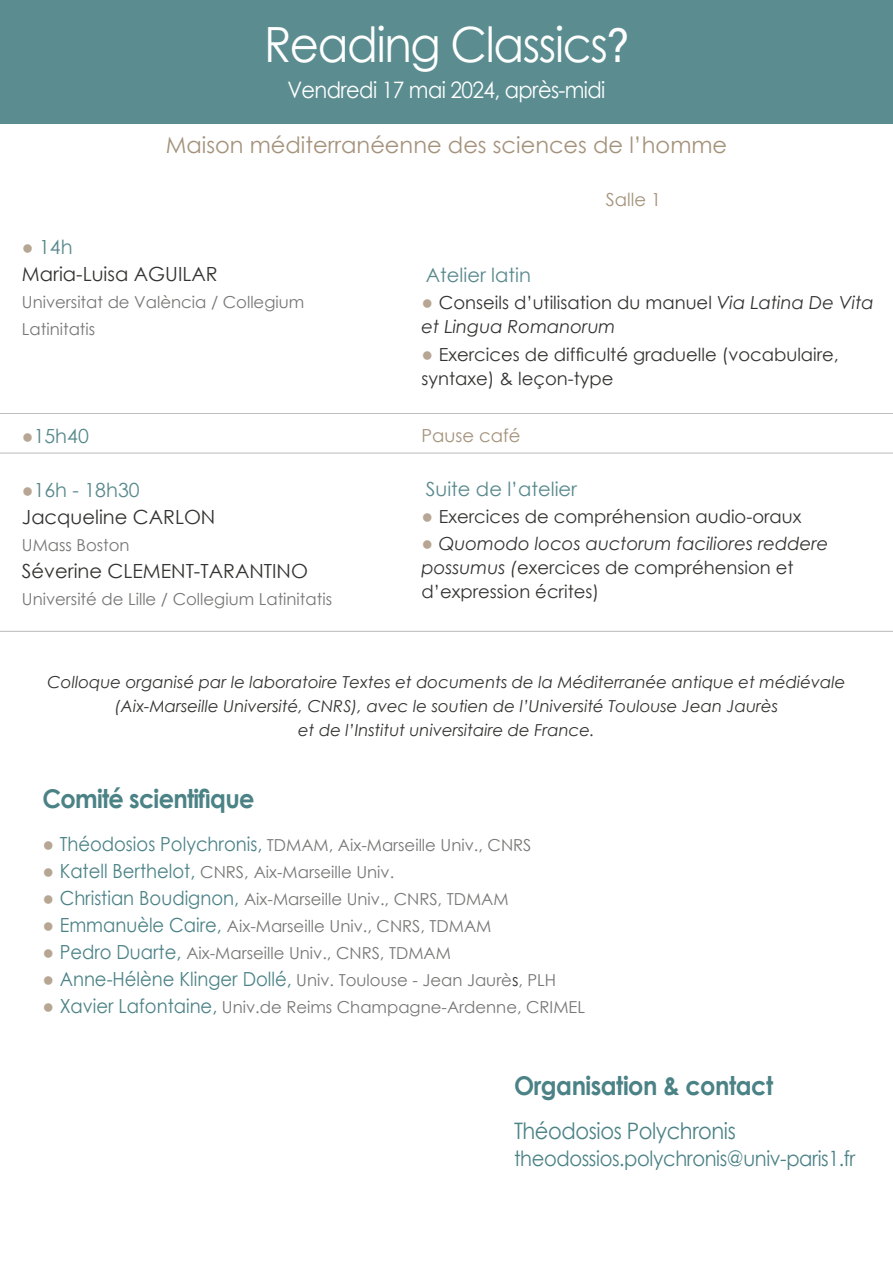
<style>
.page{position:relative;width:893px;height:1263px;background:#fff}
.page>*{position:absolute;margin:0;border:0;box-sizing:border-box;transform-origin:0 0}
.t1{font:48.6px "Century Gothic";letter-spacing:-.03em;color:#fff;scale:.93 1}
.t2{font:700 25.95px "Century Gothic";letter-spacing:-.02em;color:#4b8286;scale:.93 1}
.t3{font:22.65px "Century Gothic";letter-spacing:-.03em;color:#fff;scale:.93 1}
.t4{font:22.65px "Century Gothic";letter-spacing:-.02em;color:#4b8286;scale:.93 1}
.t5{font:22.5px "Century Gothic";color:#a4927b}
.t6{font:21px "Century Gothic";letter-spacing:-.02em;color:#4b8286;scale:.93 1}
.t7{font:19.5px/27px "Century Gothic";color:#333332}
.t8{font:19.5px "Century Gothic";color:#58898d}
.t9{font:italic 18px/24px "Century Gothic";color:#333332}
.t10{font:18px/24px "Century Gothic";color:#333332}
.t11{font:18px "Century Gothic";color:#a4927b}
.t12{font:16.5px/27px "Century Gothic";color:#777776}
.t13{font:italic 16.5px/24px "Century Gothic";color:#333332;text-align:center}
.s1{font-family:"Acumin Variable Concept"}
.s2{color:#b6a693}
.s3{color:#58898d}
.s4{font-style:normal;font-size:19.5px;color:#b6a693}
.s5{font-style:normal}
.s6{font-size:19.5px;color:#b6a693}
.s7{font-size:19.5px;color:#4b8286}
.s8{color:#333332}
</style>
<div class="page">
<div style="left:0;top:0;width:893px;height:123px;background:#5b8d90"></div>
<hr style="left:0;top:453px;width:893px;height:1px;background:#000">
<hr style="left:0;top:413px;width:893px;height:1px;background:#000">
<hr style="left:0;top:631px;width:893px;height:1px;background:#000">
<h1 class="t1" style="left:264px;top:11px;width:394px">Reading Classics<span class="s1">?</span></h1>
<h3 class="t3" style="left:287px;top:74px;width:343px">Vendredi 17 mai 2024, après-midi</h3>
<h3 class="t5" style="left:166px;top:129px;width:563px">Maison méditerranéenne des sciences de l’homme</h3>
<p class="t7" style="left:22px;top:233px;width:197px"><span class="s2">●</span> <span class="s3">14h<br></span>Maria-Luisa AGUILAR</p>
<p class="t12" style="left:22px;top:289px;width:284px">Universitat de València / Collegium<br>Latinitatis</p>
<p class="t8" style="left:22px;top:423px;width:68px"><span class="s2">●</span>15h40</p>
<p class="t7" style="left:22px;top:476px;width:195px"><span class="s2">●</span><span class="s3">16h - 18h30<br></span>Jacqueline CARLON</p>
<p class="t12" style="left:22px;top:532px;width:109px">UMass Boston</p>
<p class="t7" style="left:22px;top:558px;width:288px">Séverine CLEMENT-TARANTINO</p>
<p class="t12" style="left:22px;top:586px;width:312px">Université de Lille / Collegium Latinitatis</p>
<p class="t11" style="left:606px;top:187px;width:57px">Salle 1</p>
<p class="t8" style="left:426px;top:262px;width:107px">Atelier latin</p>
<p class="t9" style="left:422px;top:291px;width:454px"><span class="s4">●</span> <span class="s5">Conseils d’utilisation du manuel</span> Via Latina De Vita et Lingua Romanorum</p>
<p class="t10" style="left:422px;top:342px;width:419px"><span class="s6">●</span> Exercices de difficulté graduelle (vocabulaire, syntaxe) &amp; leçon-type</p>
<p class="t11" style="left:422px;top:422px;width:100px">Pause café</p>
<p class="t8" style="left:426px;top:475px;width:153px">Suite de l’atelier</p>
<p class="t10" style="left:422px;top:504px;width:381px"><span class="s6">●</span> Exercices de compréhension audio-oraux</p>
<p class="t9" style="left:422px;top:531px;width:409px"><span class="s4">●</span> Quomodo locos auctorum faciliores reddere possumus (<span class="s5">exercices de compréhension et d’expression écrites)</span></p>
<p class="t13" style="left:48px;top:670px;width:799px">Colloque organisé par le laboratoire Textes et documents de la Méditerranée antique et médiévale (Aix-Marseille Université, CNRS), avec le soutien de l’Université Toulouse Jean Jaurès<br>et de l’Institut universitaire de France.</p>
<h2 class="t2" style="left:43px;top:778px;width:229px">Comité scientifique</h2>
<p class="t12" style="left:43px;top:831px;width:490px"><span class="s6">●</span> <span class="s7">Théodosios Polychronis,</span> TDMAM, Aix-Marseille Univ., CNRS</p>
<p class="t12" style="left:43px;top:858px;width:353px"><span class="s6">●</span> <span class="s7">Katell Berthelot,</span> CNRS, Aix-Marseille Univ.</p>
<p class="t12" style="left:43px;top:885px;width:468px"><span class="s6">●</span> <span class="s7">Christian Boudignon,</span> Aix-Marseille Univ., CNRS, TDMAM</p>
<p class="t12" style="left:43px;top:912px;width:450px"><span class="s6">●</span> <span class="s7">Emmanuèle Caire,</span> Aix-Marseille Univ., CNRS, TDMAM</p>
<p class="t12" style="left:43px;top:939px;width:410px"><span class="s6">●</span> <span class="s7">Pedro Duarte,</span> Aix-Marseille Univ., CNRS, TDMAM</p>
<p class="t12" style="left:43px;top:966px;width:515px"><span class="s6">●</span> <span class="s7">Anne-Hélène Klinger Dollé,</span> Univ. Toulouse - Jean Jaurè<span class="s8">s</span>, PLH</p>
<p class="t12" style="left:43px;top:993px;width:544px"><span class="s6">●</span> <span class="s7">Xavier Lafontaine,</span> Univ.de Reims Champagne-Ardenne, CRIMEL</p>
<h2 class="t2" style="left:514px;top:1066px;width:280px">Organisation &amp; contact</h2>
<h3 class="t4" style="left:514px;top:1115px;width:240px">Théodosios Polychronis</h3>
<p class="t6" style="left:514px;top:1143px;width:369px">theodossios.polychronis@univ-paris1.fr</p>
</div>
